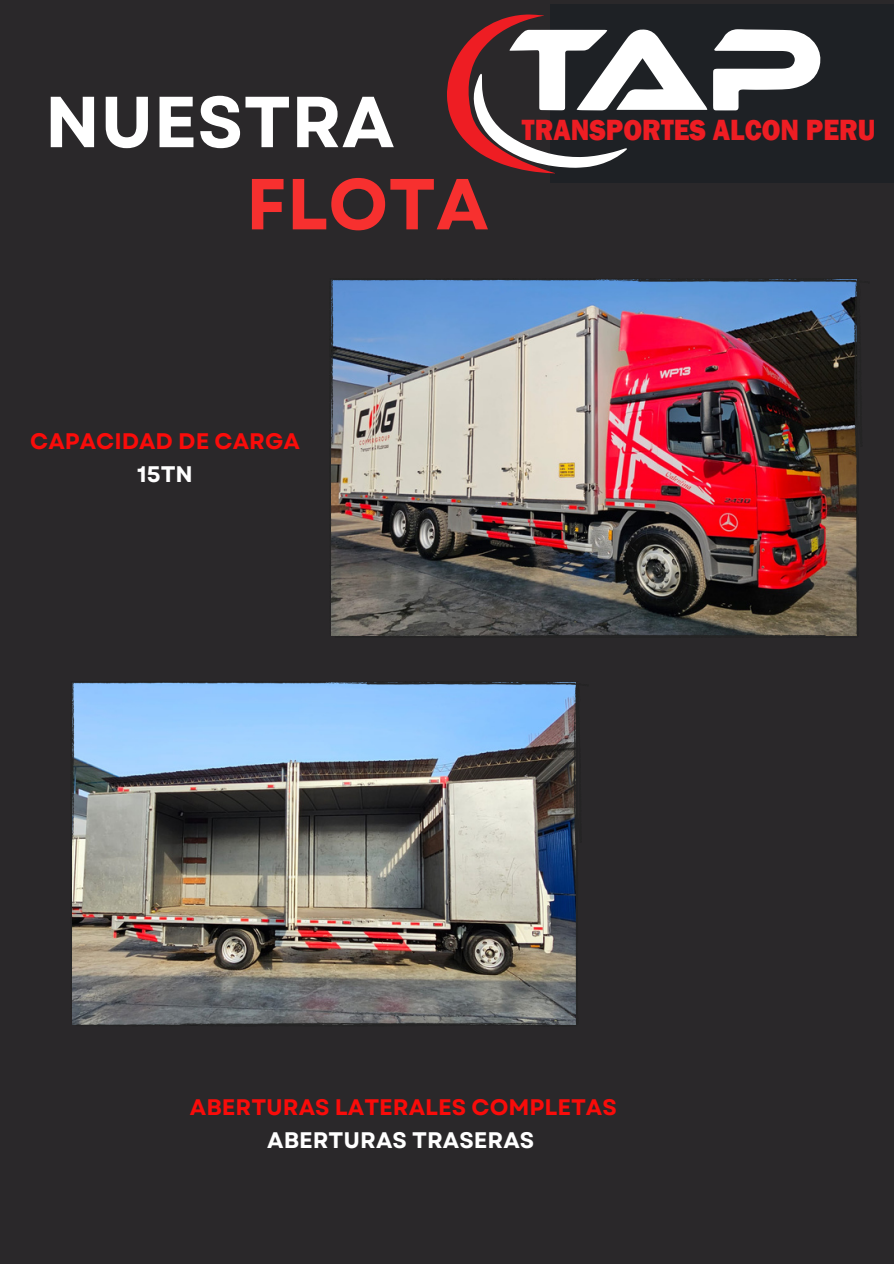
<style>
.page{position:relative;width:894px;height:1264px;background:#fff}
.page>*{position:absolute;margin:0;border:0;box-sizing:border-box;transform-origin:0 0}
.t1{font:700 72px "Garet";color:#fff}
.t2{font:700 72px "Garet";color:#f7302f}
.t3{font:800 30.15px "Franklin Gothic";color:#ee1d23;scale:.9 1}
.t4{font:700 22.5px "Garet";color:#f90c0a}
.t5{font:700 22.5px "Garet";color:#fff}
</style>
<div class="page">
<div style="left:0;top:0;width:893px;height:1263px;background:#2a282a"></div>
<img style="left:331px;top:279px;width:526px;height:359px">
<img style="left:72px;top:682px;width:504px;height:344px">
<div style="left:550px;top:5px;width:343px;height:178px;background:#1e2125"></div>
<svg style="left:447px;top:14px;width:374px;height:159px"></svg>
<h1 class="t1" style="left:45px;top:77px;width:351px">NUESTRA</h1>
<h1 class="t2" style="left:246px;top:159px;width:244px">FLOTA</h1>
<h2 class="t3" style="left:522px;top:111px;width:394px">TRANSPORTES ALCON PERU</h2>
<p class="t4" style="left:30px;top:427px;width:271px">CAPACIDAD DE CARGA</p>
<p class="t5" style="left:137px;top:460px;width:57px">15TN</p>
<p class="t4" style="left:190px;top:1093px;width:428px">ABERTURAS LATERALES COMPLETAS</p>
<p class="t5" style="left:267px;top:1125px;width:268px">ABERTURAS TRASERAS</p>
</div>
